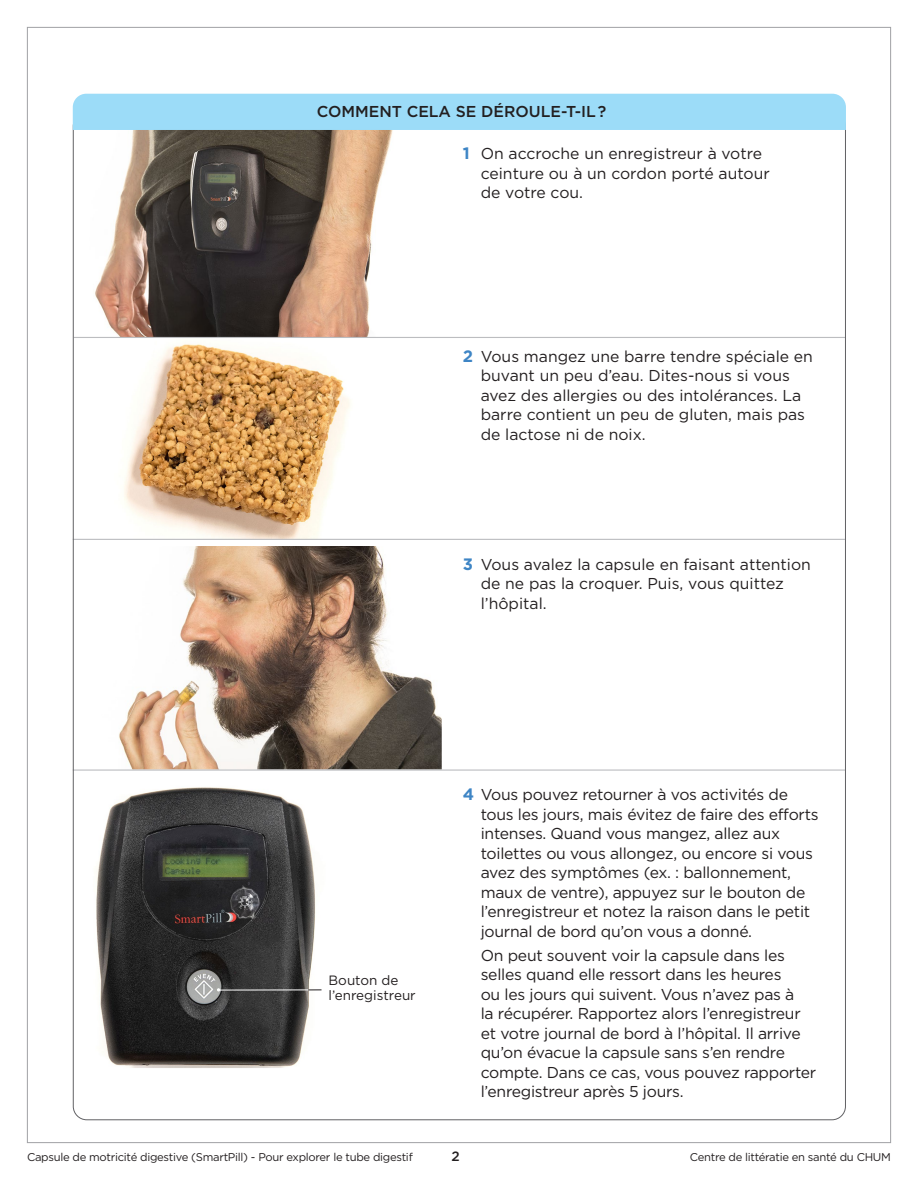
<style>
.page{position:relative;width:918px;height:1188px;background:#fff}
.page>*{position:absolute;margin:0;border:0;box-sizing:border-box;transform-origin:0 0}
.t1{font:15.75px/19.5px "Gotham";letter-spacing:-.015em;color:#231f20}
.t2{font:500 15.75px "Gotham";color:#231f20}
.t3{font:13.5px/15px "Gotham";color:#231f20}
.t4{font:500 13.5px "Gotham";color:#231f20}
.t5{font:11.25px "Gotham";letter-spacing:-.025em;color:#231f20}
.s1{font-weight:700;font-size:16.5px;color:#3e85c5}
</style>
<div class="page">
<img style="left:96px;top:343px;width:288px;height:196px">
<img style="left:75px;top:546px;width:367px;height:224px">
<img style="left:72px;top:130px;width:321px;height:207px">
<hr style="left:74px;top:337px;width:772px;height:1px;background:#bcbdc0">
<hr style="left:73px;top:539px;width:772px;height:1px;background:#bcbdc0">
<hr style="left:73px;top:770px;width:772px;height:1px;background:#bcbdc0">
<div style="left:73px;top:94px;width:773px;height:36px;background:#9cdcf8"></div>
<img style="left:96px;top:787px;width:226px;height:281px">
<hr style="left:218px;top:990px;width:108px;height:1px;background:#fff">
<svg style="left:308px;top:990px;width:14px;height:1px"></svg>
<p class="t2" style="left:317px;top:101px;width:291px">COMMENT CELA SE DÉROULE-T-IL?</p>
<p class="t1" style="left:481px;top:144px;width:291px;text-indent:-18px"><span class="s1">1</span> On accroche un enregistreur à votre ceinture ou à un cordon porté autour de votre cou.</p>
<p class="t1" style="left:481px;top:346px;width:334px;text-indent:-18px"><span class="s1">2</span> Vous mangez une barre tendre spéciale en buvant un peu d’eau. Dites-nous si vous avez des allergies ou des intolérances. La barre contient un peu de gluten, mais pas de lactose ni de noix.</p>
<p class="t1" style="left:481px;top:554px;width:332px;text-indent:-18px"><span class="s1">3</span> Vous avalez la capsule en faisant attention de ne pas la croquer. Puis, vous quittez l’hôpital.</p>
<p class="t3" style="left:329px;top:973px;width:89px">Bouton de l’enregistreur</p>
<p class="t1" style="left:481px;top:785px;width:339px;text-indent:-18px"><span class="s1">4</span> Vous pouvez retourner à vos activités de tous les jours, mais évitez de faire des efforts intenses. Quand vous mangez, allez aux toilettes ou vous allongez, ou encore si vous avez des symptômes (ex. : ballonnement, maux de ventre), appuyez sur le bouton de l’enregistreur et notez la raison dans le petit journal de bord qu’on vous a donné.</p>
<p class="t1" style="left:481px;top:945px;width:337px">On peut souvent voir la capsule dans les selles quand elle ressort dans les heures<br>ou les jours qui suivent. Vous n’avez pas à<br>la récupérer. Rapportez alors l’enregistreur et votre journal de bord à l’hôpital. Il arrive qu’on évacue la capsule sans s’en rendre compte. Dans ce cas, vous pouvez rapporter l’enregistreur après 5 jours.</p>
<p class="t5" style="left:27px;top:1150px;width:387px">Capsule de motricité digestive (SmartPill) - Pour explorer le tube digestif</p>
<p class="t4" style="left:451px;top:1148px;width:10px">2</p>
<p class="t5" style="left:690px;top:1150px;width:203px">Centre de littératie en santé du CHUM</p>
</div>
